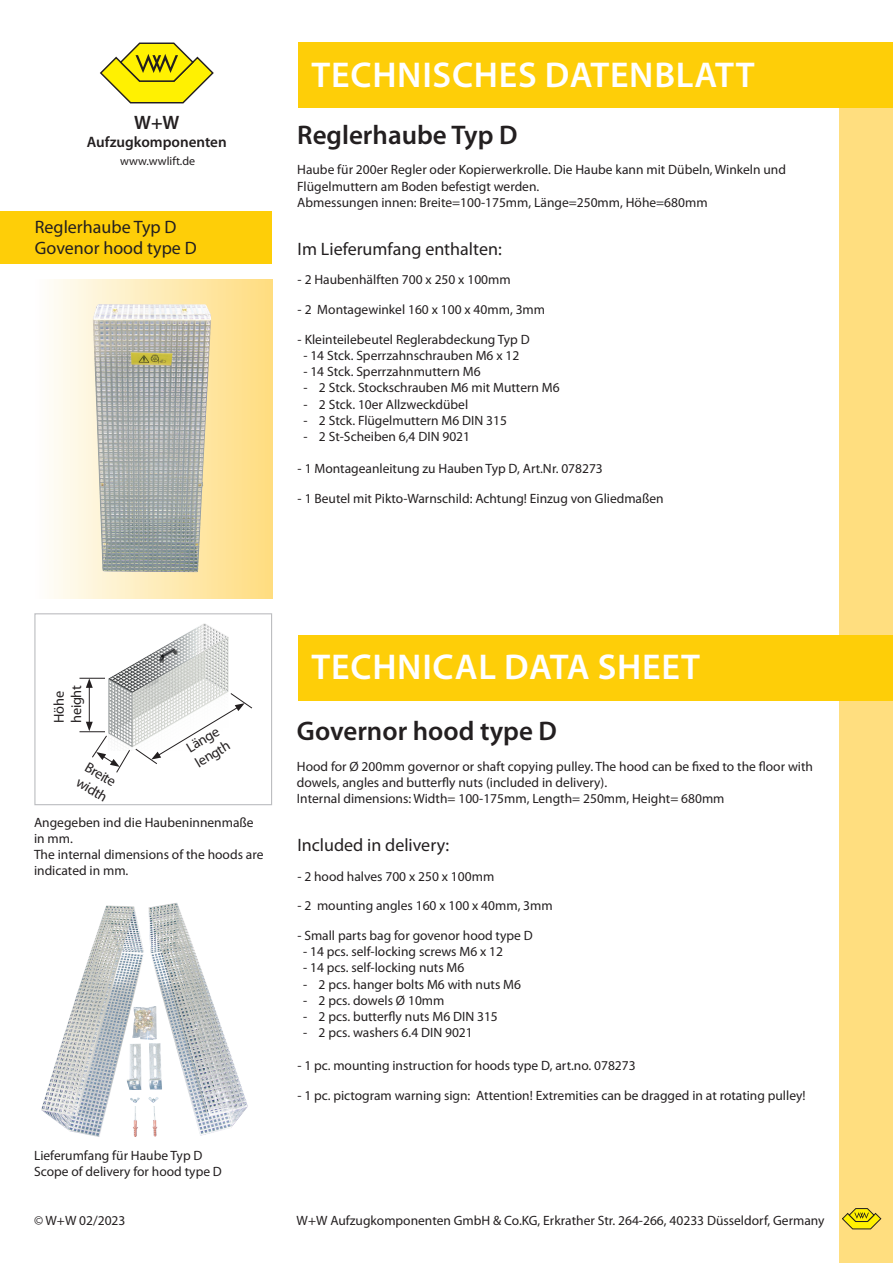
<style>
.page{position:relative;width:893px;height:1263px;background:#fff}
.page>*{position:absolute;margin:0;border:0;box-sizing:border-box;transform-origin:0 0}
.t1{font:600 36px "Myriad Pro";letter-spacing:.02em;color:#fff}
.t2{font:600 27px "Myriad Pro";color:#231f20}
.t3{font:600 19.5px "Myriad Pro";color:#231f20}
.t4{font:18px/21.6px "Myriad Pro";color:#231f20}
.t5{font:600 15.15px "Myriad Pro";color:#231f20}
.t6{font:14.4px/17.2px "Myriad Pro";letter-spacing:-.025em;color:#231f20}
.t7{font:13.5px/16.2px "Myriad Pro";color:#231f20}
.t8{font:12px "Myriad Pro";letter-spacing:.005em;color:#231f20}
</style>
<div class="page">
<svg style="left:100px;top:43px;width:114px;height:60px"></svg>
<div style="left:0;top:211px;width:272px;height:52px;background:#fece08"></div>
<div style="left:839px;top:96px;width:54px;height:1167px;background:#ffde7f"></div>
<div style="left:34px;top:279px;width:238px;height:319px;background:linear-gradient(to right,#fefefd,#ffdc7f)"></div>
<div style="left:298px;top:43px;width:595px;height:65px;background:#fece08"></div>
<svg style="left:842px;top:1208px;width:39px;height:21px"></svg>
<img style="left:101px;top:623px;width:128px;height:55px">
<div style="left:34px;top:613px;width:238px;height:192px;border:1px solid #bcbdc0"></div>
<svg style="left:79px;top:678px;width:174px;height:95px"></svg>
<img style="left:41px;top:903px;width:207px;height:234px">
<img style="left:93px;top:304px;width:118px;height:268px">
<div style="left:298px;top:635px;width:595px;height:65px;background:#fece08"></div>
<h3 class="t3" style="left:134px;top:110px;width:47px">W+W</h3>
<p class="t5" style="left:87px;top:132px;width:141px">Aufzugkomponenten</p>
<p class="t8" style="left:120px;top:153px;width:77px">www.wwlift.de</p>
<h3 class="t4" style="left:35px;top:216px;width:163px">Reglerhaube Typ D<br>Govenor hood type D</h3>
<h1 class="t1" style="left:312px;top:52px;width:404px">Technisches Datenblatt</h1>
<h2 class="t2" style="left:297px;top:118px;width:222px">Reglerhaube Typ D</h2>
<p class="t7" style="left:297px;top:162px;width:490px">Haube für 200er Regler oder Kopierwerkrolle. Die Haube kann mit Dübeln, Winkeln und<br>Flügelmuttern am Boden befestigt werden.<br>Abmessungen innen: Breite=100-175mm, Länge=250mm, Höhe=680mm</p>
<h3 class="t4" style="left:298px;top:238px;width:206px">Im Lieferumfang enthalten:</h3>
<p class="t7" style="left:298px;top:272px;width:215px">- 2 Haubenhälften 700 x 250 x 100mm</p>
<p class="t7" style="left:298px;top:301px;width:249px">- 2 Montagewinkel 160 x 100 x 40mm, 3mm</p>
<p class="t7" style="left:298px;top:331px;width:234px">- Kleinteilebeutel Reglerabdeckung Typ D</p>
<p class="t7" style="left:303px;top:347px;width:217px">- 14 Stck. Sperrzahnschrauben M6 x 12</p>
<p class="t7" style="left:303px;top:363px;width:179px">- 14 Stck. Sperrzahnmuttern M6</p>
<p class="t7" style="left:303px;top:380px;width:258px">- 2 Stck. Stockschrauben M6 mit Muttern M6</p>
<p class="t7" style="left:303px;top:396px;width:166px">- 2 Stck. 10er Allzweckdübel</p>
<p class="t7" style="left:303px;top:412px;width:205px">- 2 Stck. Flügelmuttern M6 DIN 315</p>
<p class="t7" style="left:303px;top:428px;width:168px">- 2 St-Scheiben 6,4 DIN 9021</p>
<p class="t7" style="left:298px;top:461px;width:307px">- 1 Montageanleitung zu Hauben Typ D, Art.Nr. 078273</p>
<p class="t7" style="left:298px;top:491px;width:368px">- 1 Beutel mit Pikto-Warnschild: Achtung! Einzug von Gliedmaßen</p>
<p class="t6" style="left:50px;top:723px;width:39px;rotate:-90deg">Höhe height</p>
<p class="t6" style="left:91px;top:758px;width:35px;rotate:31deg">Breite</p>
<p class="t6" style="left:82px;top:773px;width:35px;rotate:31deg">width</p>
<p class="t6" style="left:183px;top:741px;width:37px;rotate:-31deg">Länge</p>
<p class="t6" style="left:192px;top:756px;width:39px;rotate:-31deg">length</p>
<p class="t7" style="left:34px;top:814px;width:231px">Angegeben ind die Haubeninnenmaße in mm.<br>The internal dimensions of the hoods are indicated in mm.</p>
<p class="t7" style="left:34px;top:1147px;width:189px">Lieferumfang für Haube Typ D<br>Scope of delivery for hood type D</p>
<h1 class="t1" style="left:312px;top:644px;width:215px">Technical data</h1>
<h1 class="t1" style="left:598px;top:644px;width:97px">sheet</h1>
<h2 class="t2" style="left:297px;top:714px;width:262px">Governor hood type D</h2>
<p class="t7" style="left:297px;top:758px;width:518px">Hood for Ø 200mm governor or shaft copying pulley. The hood can be fixed to the floor with dowels, angles and butterfly nuts (included in delivery).<br>Internal dimensions: Width= 100-175mm, Length= 250mm, Height= 680mm</p>
<h3 class="t4" style="left:297px;top:834px;width:153px">Included in delivery:</h3>
<p class="t7" style="left:297px;top:868px;width:198px">- 2 hood halves 700 x 250 x 100mm</p>
<p class="t7" style="left:297px;top:897px;width:257px">- 2 mounting angles 160 x 100 x 40mm, 3mm</p>
<p class="t7" style="left:297px;top:927px;width:237px">- Small parts bag for govenor hood type D</p>
<p class="t7" style="left:303px;top:943px;width:202px">- 14 pcs. self-locking screws M6 x 12</p>
<p class="t7" style="left:303px;top:959px;width:163px">- 14 pcs. self-locking nuts M6</p>
<p class="t7" style="left:303px;top:976px;width:219px">- 2 pcs. hanger bolts M6 with nuts M6</p>
<p class="t7" style="left:303px;top:992px;width:143px">- 2 pcs. dowels Ø 10mm</p>
<p class="t7" style="left:303px;top:1008px;width:196px">- 2 pcs. butterfly nuts M6 DIN 315</p>
<p class="t7" style="left:303px;top:1024px;width:171px">- 2 pcs. washers 6.4 DIN 9021</p>
<p class="t7" style="left:297px;top:1057px;width:340px">- 1 pc. mounting instruction for hoods type D, art.no. 078273</p>
<p class="t7" style="left:297px;top:1087px;width:510px">- 1 pc. pictogram warning sign: Attention! Extremities can be dragged in at rotating pulley!</p>
<p class="t7" style="left:34px;top:1212px;width:93px">© W+W 02/2023</p>
<p class="t7" style="left:297px;top:1212px;width:529px">W+W Aufzugkomponenten GmbH &amp; Co.KG, Erkrather Str. 264-266, 40233 Düsseldorf, Germany</p>
</div>
